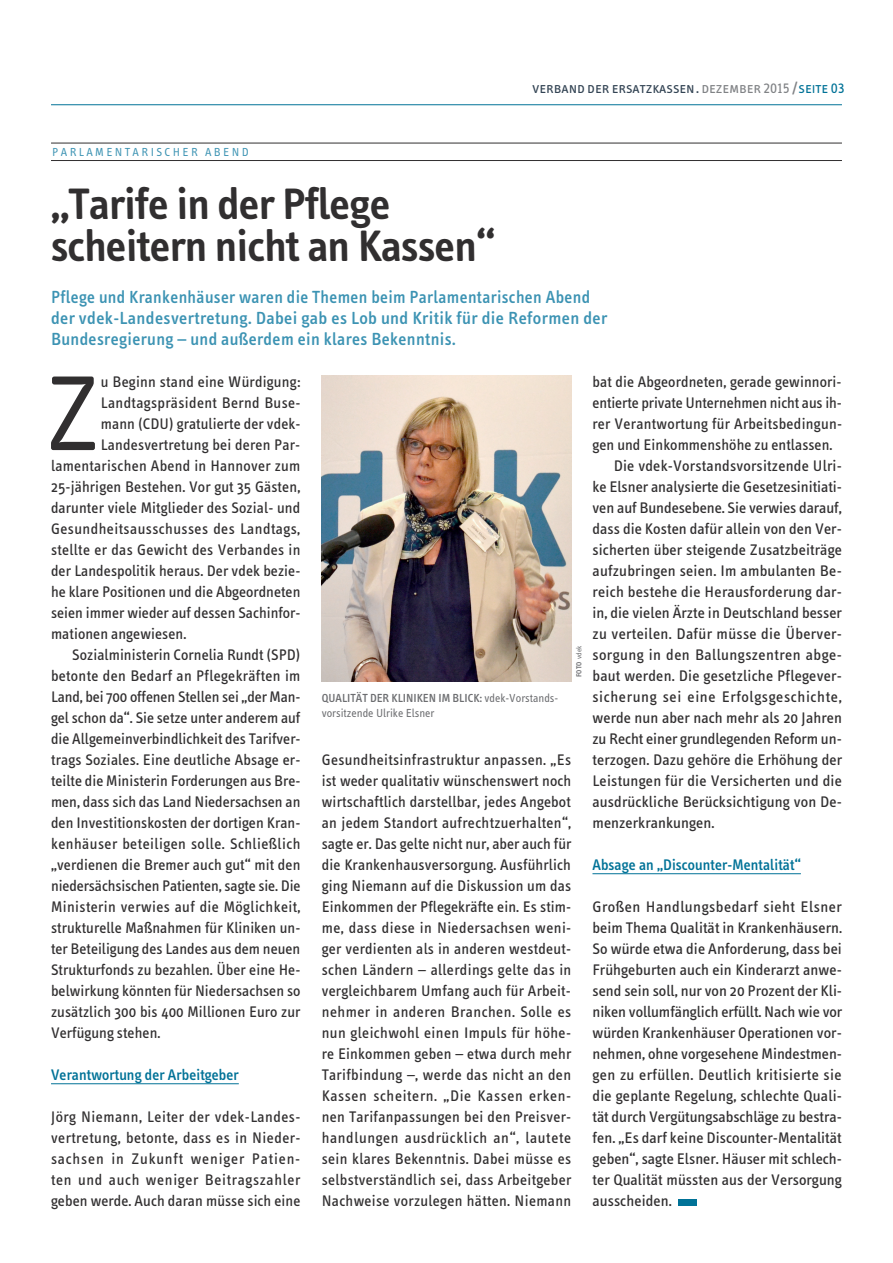
<style>
.page{position:relative;width:893px;height:1263px;background:#fff}
.page>*{position:absolute;margin:0;border:0;box-sizing:border-box;transform-origin:0 0}
.t1{font:109.8px "Info Text";color:#312f30}
.t2{font:600 45px/42px "Info Text";letter-spacing:-.015em;color:#312f30}
.t3{font:500 18px/21px "Info Text";letter-spacing:.02em;color:#3c93b3}
.t4{font:15.75px/21px "Info Text";letter-spacing:.005em;color:#312f30;text-align:justify}
.t5{font:15.75px "Info Text";letter-spacing:.025em;color:#312f30}
.t6{font:15.75px "Info Text";letter-spacing:.03em;color:#312f30}
.t7{font:500 15.75px "Info Text";color:#007297}
.t8{font:15.75px "Info Text Normal Caps";color:#334454}
.t9{font:15.75px "Info Text";letter-spacing:.035em;color:#312f30}
.t10{font:12px/14.4px "Info Text";color:#6c6d70}
.t11{font:12px "Info Text";letter-spacing:.2em;color:#3c93b3}
.t12{font:600 7.5px "Info Text";color:#6c6d70}
.s1{color:#808285}
.s2{font-family:"Info Text Semi Bold Caps";color:#808285}
.s3{color:#007297}
.s4{font-weight:400}
.s5{font-weight:500}
</style>
<div class="page">
<hr style="left:51px;top:143px;width:791px;height:1px;background:#312f30">
<hr style="left:51px;top:160px;width:791px;height:1px;background:#312f30">
<hr style="left:51px;top:1083px;width:188px;height:1px;background:#007297">
<hr style="left:51px;top:104px;width:791px;height:1px;background:#007297">
<hr style="left:592px;top:873px;width:209px;height:1px;background:#007297">
<div style="left:678px;top:1199px;width:18px;height:7px;background:#007297"></div>
<img style="left:322px;top:376px;width:249px;height:305px">
<p class="t8" style="left:532px;top:79px;width:314px">verband der ersatzkassen. <span class="s1">dezember 2015</span> <span class="s2">/</span><span class="s3">seite 03</span></p>
<p class="t11" style="left:52px;top:145px;width:198px">PARLAMENTARISCHER ABEND</p>
<h2 class="t2" style="left:51px;top:183px;width:447px">„Tarife in der Pflege scheitern nicht an Kassen“</h2>
<p class="t3" style="left:51px;top:287px;width:558px">Pflege und Krankenhäuser waren die Themen beim Parlamentarischen Abend der vdek-Landesvertretung. Dabei gab es Lob und Kritik für die Reformen der<br>Bundesregierung – und außerdem ein klares Bekenntnis.</p>
<h1 class="t1" style="left:46px;top:352px;width:56px">Z</h1>
<p class="t4" style="left:101px;top:371px;width:201px">u Beginn stand eine Würdigung:</p>
<p class="t4" style="left:592px;top:371px;width:251px">bat die Abgeordneten, gerade gewinnori-</p>
<p class="t4" style="left:592px;top:392px;width:251px">entierte private Unternehmen nicht aus ih-</p>
<p class="t4" style="left:592px;top:413px;width:251px">rer Verantwortung für Arbeitsbedingun-</p>
<p class="t4" style="left:592px;top:434px;width:242px">gen und Einkommenshöhe zu entlassen.</p>
<p class="t4" style="left:614px;top:455px;width:230px">Die vdek-Vorstandsvorsitzende Ulri-</p>
<p class="t4" style="left:592px;top:476px;width:251px">ke Elsner analysierte die Gesetzesinitiati-</p>
<p class="t4" style="left:592px;top:497px;width:251px">ven auf Bundesebene. Sie verwies darauf,</p>
<p class="t4" style="left:592px;top:518px;width:251px">dass die Kosten dafür allein von den Ver-</p>
<p class="t4" style="left:592px;top:539px;width:251px">sicherten über steigende Zusatzbeiträge</p>
<p class="t4" style="left:592px;top:560px;width:251px">aufzubringen seien. Im ambulanten Be-</p>
<p class="t4" style="left:592px;top:581px;width:251px">reich bestehe die Herausforderung dar-</p>
<p class="t4" style="left:592px;top:602px;width:251px">in, die vielen Ärzte in Deutschland besser</p>
<p class="t4" style="left:592px;top:623px;width:251px">zu verteilen. Dafür müsse die Überver-</p>
<p class="t5" style="left:592px;top:646px;width:251px">sorgung in den Ballungszentren abge-</p>
<p class="t4" style="left:592px;top:665px;width:251px">baut werden. Die gesetzliche Pflegever-</p>
<p class="t9" style="left:592px;top:688px;width:251px">sicherung sei eine Erfolgsgeschichte,</p>
<p class="t4" style="left:592px;top:707px;width:251px">werde nun aber nach mehr als 20 Jahren</p>
<p class="t4" style="left:592px;top:728px;width:251px">zu Recht einer grundlegenden Reform un-</p>
<p class="t4" style="left:592px;top:749px;width:251px">terzogen. Dazu gehöre die Erhöhung der</p>
<p class="t4" style="left:592px;top:770px;width:251px">Leistungen für die Versicherten und die</p>
<p class="t4" style="left:592px;top:791px;width:251px">ausdrückliche Berücksichtigung von De-</p>
<p class="t4" style="left:592px;top:812px;width:124px">menzerkrankungen.</p>
<p class="t7" style="left:592px;top:856px;width:210px">Absage an „Discounter-Mentalität“</p>
<p class="t4" style="left:592px;top:896px;width:251px">Großen Handlungsbedarf sieht Elsner beim Thema Qualität in Krankenhäusern.<br>So würde etwa die Anforderung, dass bei Frühgeburten auch ein Kinderarzt anwe&shy;send sein soll, nur von 20 Prozent der Kli&shy;niken vollumfänglich erfüllt. Nach wie vor würden Krankenhäuser Operationen vor&shy;nehmen, ohne vorgesehene Mindestmen&shy;gen zu erfüllen. Deutlich kritisierte sie die geplante Regelung, schlechte Quali&shy;tät durch Vergütungsabschläge zu bestra&shy;fen. „Es darf keine Discounter-Mentalität geben“, sagte Elsner. Häuser mit schlech&shy;ter Qualität müssten aus der Versorgung ausscheiden.</p>
<p class="t5" style="left:101px;top:394px;width:201px">Landtagspräsident Bernd Buse-</p>
<p class="t4" style="left:101px;top:413px;width:201px">mann (CDU) gratulierte der vdek-</p>
<p class="t4" style="left:101px;top:434px;width:201px">Landesvertretung bei deren Par-</p>
<p class="t4" style="left:51px;top:455px;width:251px">lamentarischen Abend in Hannover zum</p>
<p class="t4" style="left:51px;top:476px;width:251px">25-jährigen Bestehen. Vor gut 35 Gästen,</p>
<p class="t4" style="left:51px;top:497px;width:251px">darunter viele Mitglieder des Sozial- und</p>
<p class="t6" style="left:51px;top:520px;width:251px">Gesundheitsausschusses des Landtags,</p>
<p class="t4" style="left:51px;top:539px;width:251px">stellte er das Gewicht des Verbandes in</p>
<p class="t4" style="left:51px;top:560px;width:251px">der Landespolitik heraus. Der vdek bezie-</p>
<p class="t4" style="left:51px;top:581px;width:251px">he klare Positionen und die Abgeordneten</p>
<p class="t4" style="left:51px;top:602px;width:251px">seien immer wieder auf dessen Sachinfor-</p>
<p class="t4" style="left:51px;top:623px;width:137px">mationen angewiesen.</p>
<p class="t4" style="left:72px;top:644px;width:230px">Sozialministerin Cornelia Rundt (SPD)</p>
<p class="t4" style="left:51px;top:665px;width:251px">betonte den Bedarf an Pflegekräften im</p>
<p class="t4" style="left:51px;top:686px;width:251px">Land, bei 700 offenen Stellen sei „der Man-</p>
<p class="t4" style="left:51px;top:707px;width:251px">gel schon da“. Sie setze unter anderem auf</p>
<p class="t4" style="left:51px;top:728px;width:251px">die Allgemeinverbindlichkeit des Tarifver-</p>
<p class="t4" style="left:51px;top:749px;width:251px">trags Soziales. Eine deutliche Absage er-</p>
<p class="t4" style="left:51px;top:770px;width:251px">teilte die Ministerin Forderungen aus Bre-</p>
<p class="t4" style="left:51px;top:791px;width:251px">men, dass sich das Land Niedersachsen an</p>
<p class="t4" style="left:51px;top:812px;width:251px">den Investitionskosten der dortigen Kran-</p>
<p class="t6" style="left:51px;top:835px;width:251px">kenhäuser beteiligen solle. Schließlich</p>
<p class="t4" style="left:51px;top:854px;width:251px">„verdienen die Bremer auch gut“ mit den</p>
<p class="t4" style="left:51px;top:875px;width:251px">niedersächsischen Patienten, sagte sie. Die</p>
<p class="t5" style="left:51px;top:898px;width:251px">Ministerin verwies auf die Möglichkeit,</p>
<p class="t4" style="left:51px;top:917px;width:251px">strukturelle Maßnahmen für Kliniken un-</p>
<p class="t4" style="left:51px;top:938px;width:251px">ter Beteiligung des Landes aus dem neuen</p>
<p class="t4" style="left:51px;top:959px;width:251px">Strukturfonds zu bezahlen. Über eine He-</p>
<p class="t4" style="left:51px;top:980px;width:251px">belwirkung könnten für Niedersachsen so</p>
<p class="t4" style="left:51px;top:1001px;width:251px">zusätzlich 300 bis 400 Millionen Euro zur</p>
<p class="t4" style="left:51px;top:1022px;width:111px">Verfügung stehen.</p>
<p class="t7" style="left:51px;top:1066px;width:189px">Verantwortung der Arbeitgeber</p>
<p class="t4" style="left:51px;top:1106px;width:251px">Jörg Niemann, Leiter der vdek-Landes&shy;vertretung, betonte, dass es in Nieder&shy;sachsen in Zukunft weniger Patien&shy;ten und auch weniger Beitragszahler geben werde. Auch daran müsse sich eine</p>
<p class="t12" style="left:575px;top:677px;width:33px;rotate:-90deg">FOTO <span class="s4">vdek</span></p>
<p class="t10" style="left:322px;top:691px;width:238px"><span class="s5">QUALITÄT DER KLINIKEN IM BLICK:</span> vdek-Vorstands&shy;vorsitzende Ulrike Elsner</p>
<p class="t4" style="left:322px;top:749px;width:251px">Gesundheitsinfrastruktur anpassen. „Es ist weder qualitativ wünschenswert noch wirtschaftlich darstellbar, jedes Angebot an jedem Standort aufrechtzuerhalten“, sagte er. Das gelte nicht nur, aber auch für die Krankenhausversorgung. Ausführlich ging Niemann auf die Diskussion um das Einkommen der Pflegekräfte ein. Es stim&shy;me, dass diese in Niedersachsen weni&shy;ger verdienten als in anderen westdeut&shy;schen Ländern – allerdings gelte das in vergleichbarem Umfang auch für Arbeit&shy;nehmer in anderen Branchen. Solle es nun gleichwohl einen Impuls für höhe&shy;re Einkommen geben – etwa durch mehr Tarifbindung –, werde das nicht an den Kassen scheitern. „Die Kassen erken&shy;nen Tarifanpassungen bei den Preisver&shy;handlungen ausdrücklich an“, lautete sein klares Bekenntnis. Dabei müsse es selbstverständlich sei, dass Arbeitgeber Nachweise vorzulegen hätten. Niemann</p>
</div>
